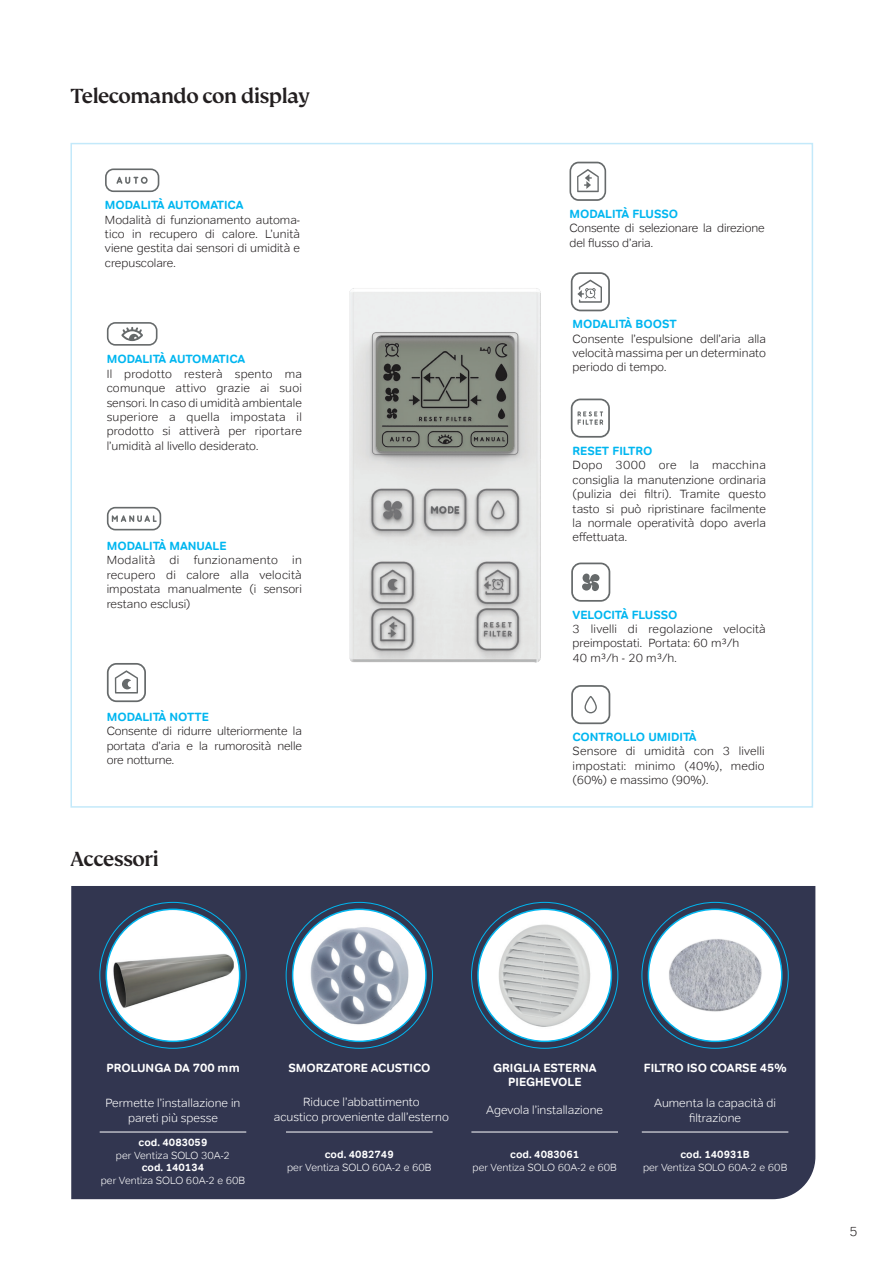
<style>
.page{position:relative;width:893px;height:1263px;background:#fff}
.page>*{position:absolute;margin:0;border:0;box-sizing:border-box;transform-origin:0 0}
.t1{font:500 22.5px "FS Kim";letter-spacing:-.03em;color:#231f20}
.t2{font:300 13.5px "Tondo";color:#231f20}
.t3{font:300 12px/14.4px "Tondo";color:#231f20;text-align:justify}
.t4{font:300 12px/14.4px "Tondo";color:#fff;text-align:center}
.t5{font:700 12px "Tondo";color:#00b6f0}
.t6{font:700 12px/14.4px "Tondo";color:#fff;text-align:center}
.t7{font:300 10.5px "Tondo";color:#fff}
.t8{font:700 10.5px "Tondo";color:#fff}
</style>
<div class="page">
<img style="left:349px;top:281px;width:222px;height:382px">
<div style="left:71px;top:886px;width:744px;height:313px;background:#323650"></div>
<svg style="left:105px;top:168px;width:54px;height:24px"></svg>
<svg style="left:107px;top:322px;width:50px;height:24px"></svg>
<svg style="left:107px;top:507px;width:54px;height:23px"></svg>
<svg style="left:107px;top:663px;width:39px;height:39px"></svg>
<svg style="left:569px;top:162px;width:37px;height:39px"></svg>
<svg style="left:571px;top:272px;width:39px;height:39px"></svg>
<svg style="left:571px;top:399px;width:39px;height:39px"></svg>
<svg style="left:571px;top:562px;width:39px;height:40px"></svg>
<svg style="left:571px;top:685px;width:39px;height:39px"></svg>
<svg style="left:100px;top:902px;width:146px;height:146px"></svg>
<img style="left:106px;top:911px;width:134px;height:130px">
<svg style="left:286px;top:902px;width:146px;height:146px;background:#284d6c"></svg>
<svg style="left:293px;top:909px;width:133px;height:132px"></svg>
<img style="left:300px;top:916px;width:119px;height:119px">
<svg style="left:471px;top:902px;width:147px;height:146px;background:#275071"></svg>
<div style="left:478px;top:909px;width:133px;height:132px;background:#fff;border-radius:50%"></div>
<img style="left:491px;top:916px;width:108px;height:114px">
<svg style="left:642px;top:902px;width:146px;height:146px;background:#40607d"></svg>
<img style="left:648px;top:915px;width:134px;height:126px">
<hr style="left:100px;top:1132px;width:146px;height:1px;background:#fff">
<hr style="left:286px;top:1132px;width:147px;height:1px;background:#fff">
<hr style="left:471px;top:1132px;width:147px;height:1px;background:#fff">
<hr style="left:642px;top:1132px;width:146px;height:1px;background:#fff">
<h1 class="t1" style="left:70px;top:83px;width:241px">Telecomando con display</h1>
<p class="t5" style="left:105px;top:198px;width:140px">MODALITÀ AUTOMATICA</p>
<p class="t3" style="left:105px;top:212px;width:197px">Modalità di funzionamento automa&shy;tico in recupero di calore. L’unità viene gestita dai sensori di umidità e crepuscolare.</p>
<p class="t5" style="left:107px;top:352px;width:140px">MODALITÀ AUTOMATICA</p>
<p class="t3" style="left:107px;top:366px;width:197px">Il prodotto resterà spento ma comunque attivo grazie ai suoi sensori. In caso di umidità ambientale superiore a quella impostata il prodotto si attiverà per riportare l’umidità al livello desiderato.</p>
<p class="t5" style="left:107px;top:538px;width:121px">MODALITÀ MANUALE</p>
<p class="t3" style="left:107px;top:553px;width:197px">Modalità di funzionamento in recupero di calore alla velocità impostata manualmente (i sensori restano esclusi)</p>
<p class="t5" style="left:107px;top:709px;width:104px">MODALITÀ NOTTE</p>
<p class="t3" style="left:107px;top:724px;width:197px">Consente di ridurre ulteriormente la portata d’aria e la rumorosità nelle ore notturne.</p>
<h1 class="t1" style="left:70px;top:847px;width:90px">Accessori</h1>
<p class="t5" style="left:569px;top:206px;width:110px">MODALITÀ FLUSSO</p>
<p class="t3" style="left:569px;top:221px;width:197px">Consente di selezionare la direzione del flusso d’aria.</p>
<p class="t5" style="left:573px;top:317px;width:106px">MODALITÀ BOOST</p>
<p class="t3" style="left:573px;top:331px;width:195px">Consente l’espulsione dell’aria alla velocità massima per un determinato periodo di tempo.</p>
<p class="t5" style="left:573px;top:443px;width:81px">RESET FILTRO</p>
<p class="t3" style="left:573px;top:458px;width:195px">Dopo 3000 ore la macchina consiglia la manutenzione ordinaria (pulizia dei filtri). Tramite questo tasto si può ripristinare facilmente la normale operatività dopo averla effettuata.</p>
<p class="t5" style="left:573px;top:607px;width:106px">VELOCITÀ FLUSSO</p>
<p class="t3" style="left:573px;top:621px;width:195px;text-align:left">3 livelli di regolazione velocità preimpostati. Portata: 60 m³/h<br>40 m³/h - 20 m³/h.</p>
<p class="t5" style="left:573px;top:729px;width:126px">CONTROLLO UMIDITÀ</p>
<p class="t3" style="left:573px;top:744px;width:194px">Sensore di umidità con 3 livelli impostati: minimo (40%), medio (60%) e massimo (90%).</p>
<p class="t6" style="left:106px;top:1060px;width:135px">PROLUNGA DA 700 mm</p>
<p class="t6" style="left:288px;top:1060px;width:143px">SMORZATORE ACUSTICO</p>
<p class="t6" style="left:493px;top:1060px;width:105px">GRIGLIA ESTERNA<br>PIEGHEVOLE</p>
<p class="t6" style="left:644px;top:1060px;width:144px">FILTRO ISO COARSE 45%</p>
<p class="t4" style="left:105px;top:1096px;width:137px">Permette l’installazione in pareti più spesse</p>
<p class="t8" style="left:139px;top:1136px;width:70px">cod. 4083059</p>
<p class="t7" style="left:116px;top:1149px;width:116px">per Ventiza SOLO 30A-2</p>
<p class="t8" style="left:142px;top:1161px;width:64px">cod. 140134</p>
<p class="t7" style="left:101px;top:1174px;width:146px">per Ventiza SOLO 60A-2 e 60B</p>
<p class="t4" style="left:274px;top:1095px;width:177px">Riduce l’abbattimento<br>acustico proveniente dall’esterno</p>
<p class="t8" style="left:325px;top:1148px;width:70px">cod. 4082749</p>
<p class="t7" style="left:287px;top:1160px;width:146px">per Ventiza SOLO 60A-2 e 60B</p>
<p class="t4" style="left:486px;top:1103px;width:118px">Agevola l’installazione</p>
<p class="t8" style="left:510px;top:1148px;width:70px">cod. 4083061</p>
<p class="t7" style="left:473px;top:1160px;width:146px">per Ventiza SOLO 60A-2 e 60B</p>
<p class="t4" style="left:654px;top:1096px;width:124px">Aumenta la capacità di filtrazione</p>
<p class="t8" style="left:680px;top:1148px;width:71px">cod. 140931B</p>
<p class="t7" style="left:643px;top:1160px;width:146px">per Ventiza SOLO 60A-2 e 60B</p>
<p class="t2" style="left:849px;top:1223px;width:10px">5</p>
</div>
